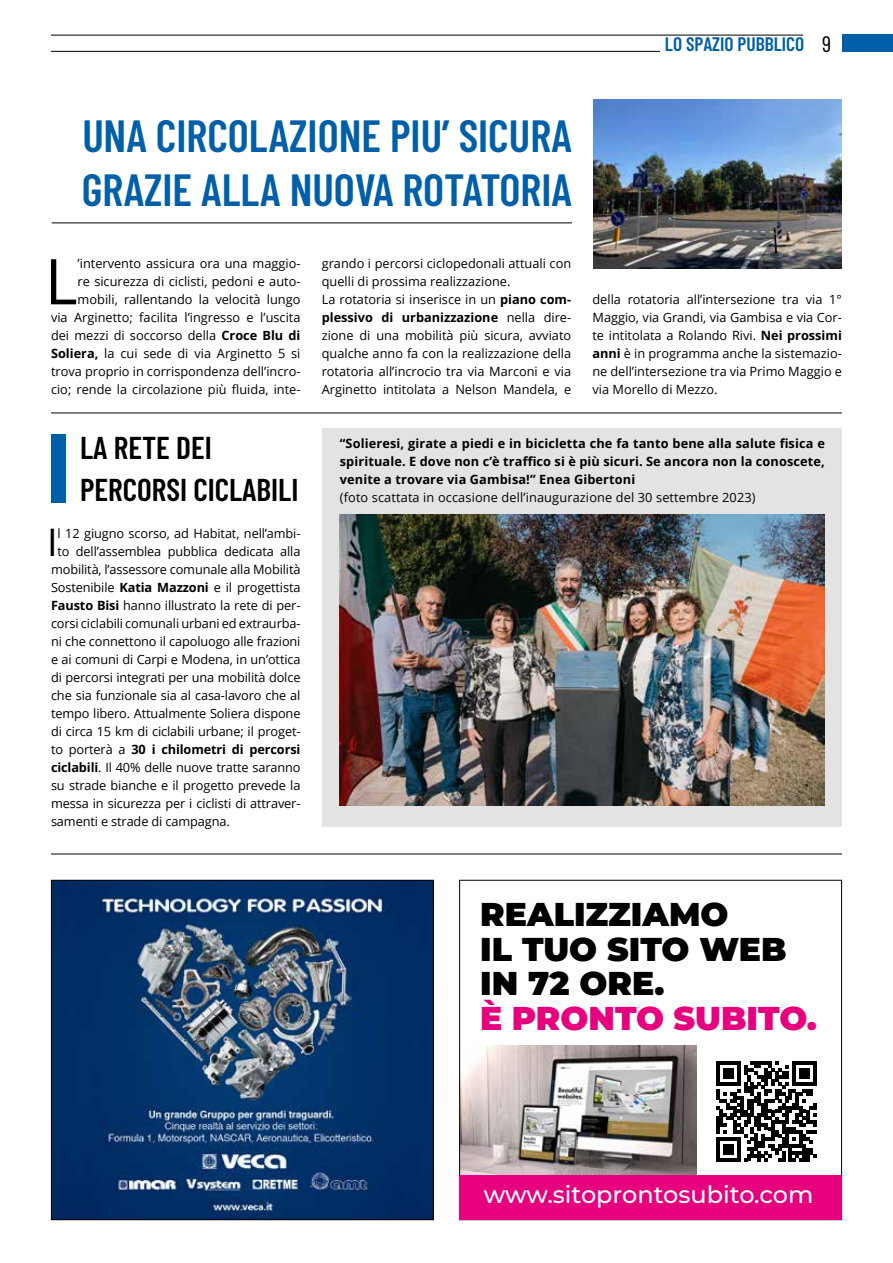
<style>
.page{position:relative;width:893px;height:1263px;background:#fff}
.page>*{position:absolute;margin:0;border:0;box-sizing:border-box;transform-origin:0 0}
.t1{font:63.15px "Open Sans";color:#000}
.t2{font:600 45px/54px "Barlow Condensed";color:#005fa8}
.t3{font:37.95px "Open Sans";color:#000}
.t4{font:900 33px/34.5px "Montserrat";color:#000}
.t5{font:900 33px "Montserrat";color:#e6007e}
.t6{font:600 31.5px/42px "Barlow Condensed";color:#000}
.t7{font:500 24px "Montserrat";color:#fff}
.t8{font:600 19.5px "Barlow Condensed";color:#005fa8}
.t9{font:12.75px/18px "Open Sans";color:#000;text-align:right}
.t10{font:700 12.75px/18px "Open Sans";letter-spacing:.01em;color:#000;text-align:justify}
.t11{font:700 12.75px "Open Sans";letter-spacing:-.01em;color:#000}
.s1{font-weight:400;font-size:22.5px;color:#000}
.s2{font-weight:700}
.s3{font-weight:400}
</style>
<div class="page">
<img style="left:461px;top:1045px;width:235px;height:130px">
<img style="left:53px;top:882px;width:379px;height:336px">
<div style="left:51px;top:880px;width:383px;height:340px;border:1px solid #000"></div>
<div style="left:459px;top:1175px;width:383px;height:45px;background:#e6007e"></div>
<svg style="left:716px;top:1061px;width:100px;height:100px"></svg>
<hr style="left:51px;top:35px;width:752px;height:1px;background:#000">
<hr style="left:51px;top:51px;width:609px;height:1px;background:#000">
<div style="left:842px;top:35px;width:51px;height:17px;background:#005fa8"></div>
<hr style="left:51px;top:854px;width:791px;height:1px;background:#000">
<div style="left:322px;top:428px;width:520px;height:398px;background:#e3e3e3"></div>
<hr style="left:52px;top:222px;width:520px;height:1px;background:#000">
<img style="left:593px;top:100px;width:248px;height:168px">
<div style="left:51px;top:434px;width:14px;height:68px;background:#005fa8"></div>
<hr style="left:51px;top:413px;width:791px;height:1px;background:#000">
<img style="left:340px;top:515px;width:485px;height:291px">
<h3 class="t8" style="left:665px;top:31px;width:168px">LO SPAZIO PUBBLICO <span class="s1">9</span></h3>
<h2 class="t2" style="left:82px;top:106px;width:492px">UNA CIRCOLAZIONE PIU’ SICURA<br>GRAZIE ALLA NUOVA ROTATORIA</h2>
<p class="t9" style="left:51px;top:254px;width:251px">’intervento assicura ora una maggio-<br>re sicurezza di ciclisti, pedoni e auto&shy;mobili, rallentando la velocità lungo<br>via Arginetto; facilita l’ingresso e l’uscita dei mezzi di soccorso della <span class="s2">Croce Blu di Soliera,</span> la cui sede di via Arginetto 5 si trova proprio in corrispondenza dell’incro&shy;cio; rende la circolazione più fluida, inte-</p>
<p class="t9" style="left:322px;top:254px;width:251px;text-align:left">grando i percorsi ciclopedonali attuali con quelli di prossima realizzazione.<br>La rotatoria si inserisce in un <span class="s2">piano com&shy;plessivo di urbanizzazione</span> nella dire&shy;zione di una mobilità più sicura, avviato qualche anno fa con la realizzazione della rotatoria all’incrocio tra via Marconi e via Arginetto intitolata a Nelson Mandela, e</p>
<h1 class="t1" style="left:45px;top:238px;width:34px">L</h1>
<p class="t9" style="left:592px;top:290px;width:251px;text-align:justify">della rotatoria all’intersezione tra via 1° Maggio, via Grandi, via Gambisa e via Cor&shy;te intitolata a Rolando Rivi. <span class="s2">Nei prossimi anni</span> è in programma anche la sistemazio&shy;ne dell’intersezione tra via Primo Maggio e via Morello di Mezzo.</p>
<h3 class="t6" style="left:80px;top:425px;width:220px">LA RETE DEI<br>PERCORSI CICLABILI</h3>
<h3 class="t3" style="left:47px;top:517px;width:12px">I</h3>
<p class="t9" style="left:58px;top:524px;width:244px">l 12 giugno scorso, ad Habitat, nell’ambi-</p>
<p class="t9" style="left:58px;top:542px;width:244px">to dell’assemblea pubblica dedicata alla</p>
<p class="t9" style="left:51px;top:560px;width:251px">mobilità, l’assessore comunale alla Mobilità</p>
<p class="t9" style="left:51px;top:578px;width:251px">Sostenibile <span class="s2">Katia Mazzoni</span> e il progettista</p>
<p class="t9" style="left:51px;top:596px;width:251px"><span class="s2">Fausto Bisi</span> hanno illustrato la rete di per-</p>
<p class="t9" style="left:51px;top:614px;width:251px">corsi ciclabili comunali urbani ed extraurba-</p>
<p class="t9" style="left:51px;top:632px;width:251px">ni che connettono il capoluogo alle frazioni</p>
<p class="t9" style="left:51px;top:650px;width:251px">e ai comuni di Carpi e Modena, in un’ottica</p>
<p class="t9" style="left:51px;top:668px;width:251px">di percorsi integrati per una mobilità dolce</p>
<p class="t9" style="left:51px;top:686px;width:251px">che sia funzionale sia al casa-lavoro che al</p>
<p class="t9" style="left:51px;top:704px;width:251px">tempo libero. Attualmente Soliera dispone</p>
<p class="t9" style="left:51px;top:722px;width:251px">di circa 15 km di ciclabili urbane; il proget-</p>
<p class="t11" style="left:51px;top:741px;width:251px"><span class="s3">to porterà a</span> 30 i chilometri di percorsi</p>
<p class="t9" style="left:51px;top:758px;width:251px"><span class="s2">ciclabili</span>. Il 40% delle nuove tratte saranno</p>
<p class="t9" style="left:51px;top:776px;width:251px">su strade bianche e il progetto prevede la</p>
<p class="t9" style="left:51px;top:794px;width:251px">messa in sicurezza per i ciclisti di attraver-</p>
<p class="t9" style="left:51px;top:812px;width:180px">samenti e strade di campagna.</p>
<p class="t10" style="left:340px;top:434px;width:487px">“Solieresi, girate a piedi e in bicicletta che fa tanto bene alla salute fisica e spirituale. E dove non c’è traffico si è più sicuri. Se ancora non la conoscete, venite a trovare via Gambisa!” Enea Gibertoni</p>
<p class="t9" style="left:340px;top:488px;width:417px">(foto scattata in occasione dell’inaugurazione del 30 settembre 2023)</p>
<h3 class="t4" style="left:480px;top:895px;width:308px">REALIZZIAMO<br>IL TUO SITO WEB<br>IN 72 ORE.</h3>
<h3 class="t5" style="left:480px;top:993px;width:338px">È PRONTO SUBITO.</h3>
<h3 class="t7" style="left:484px;top:1178px;width:331px">www.sitoprontosubito.com</h3>
</div>
